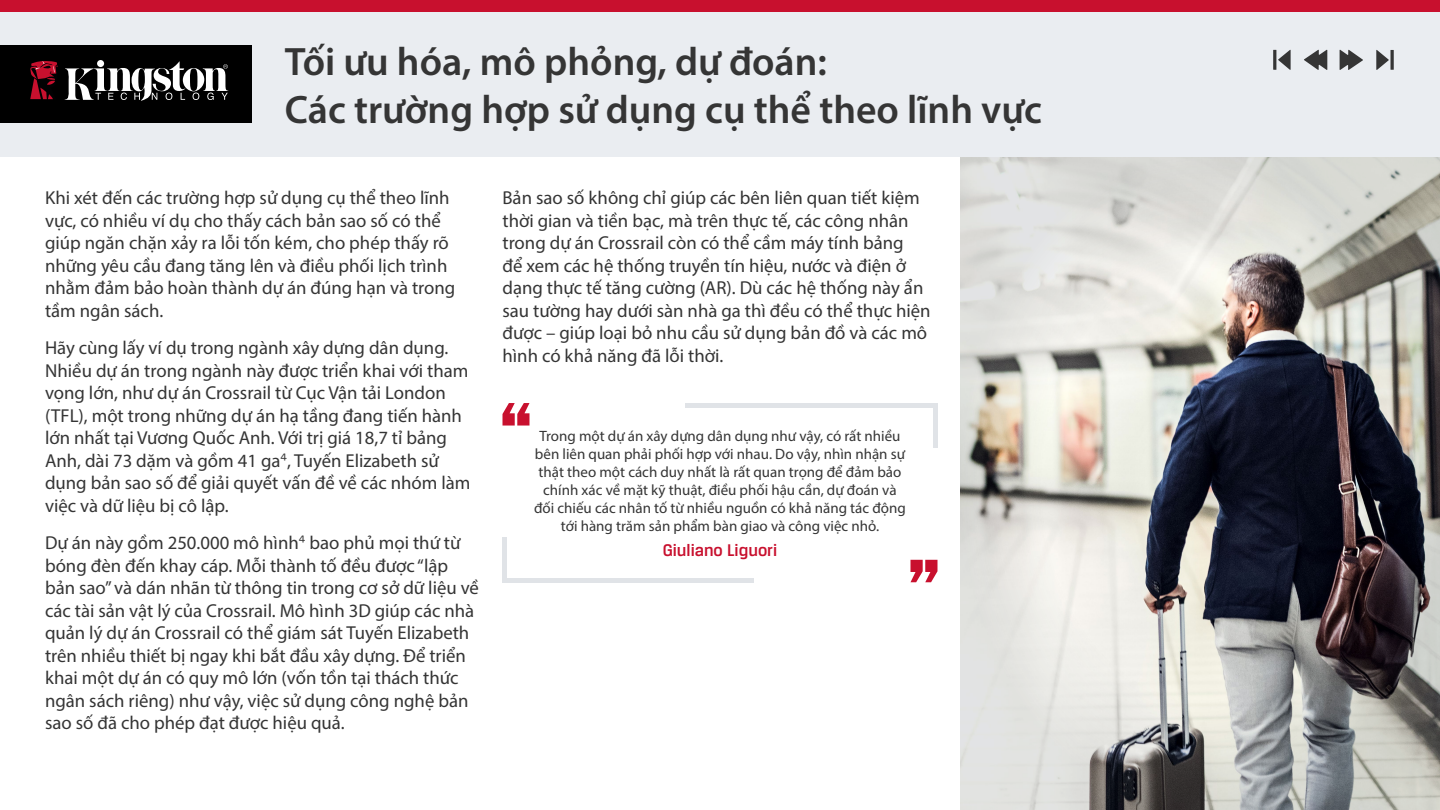
<style>
.page{position:relative;width:1440px;height:810px;background:#fff}
.page>*{position:absolute;margin:0;border:0;box-sizing:border-box;transform-origin:0 0}
.t1{font:600 39.75px/47.7px "Myriad Pro";color:#353535}
.t2{font:18.75px/22.5px "Myriad Pro";color:#353535}
.t3{font:500 18px "Breuer Text";color:#c8102e}
.t4{font:15px/18px "Myriad Pro";color:#353535;text-align:center}
.s1{font-family:"Calibri";font-weight:300}
</style>
<div class="page">
<img style="left:960px;top:156px;width:480px;height:654px">
<div style="left:0;top:0;width:1440px;height:156px;background:#eaedf1"></div>
<div style="left:0;top:0;width:1440px;height:11px;background:#c8102e"></div>
<div style="left:0;top:45px;width:251px;height:78px;background:#000"></div>
<div style="left:97px;top:60px;width:7px;height:7px;background:#fff;border-radius:50%"></div>
<svg style="left:65px;top:62px;width:163px;height:39px"></svg>
<svg style="left:30px;top:61px;width:28px;height:39px"></svg>
<svg style="left:1304px;top:50px;width:23px;height:20px"></svg>
<svg style="left:1340px;top:50px;width:23px;height:20px"></svg>
<svg style="left:1273px;top:50px;width:18px;height:20px"></svg>
<svg style="left:1376px;top:50px;width:18px;height:20px"></svg>
<svg style="left:502px;top:403px;width:28px;height:23px"></svg>
<div style="left:686px;top:403px;width:224px;height:5px;background:#e0e3e7"></div>
<div style="left:910px;top:403px;width:28px;height:5px;background:#e0e3e7"></div>
<div style="left:933px;top:403px;width:5px;height:23px;background:#e0e3e7"></div>
<div style="left:502px;top:537px;width:5px;height:23px;background:#e0e3e7"></div>
<div style="left:933px;top:426px;width:5px;height:22px;background:#e0e3e7"></div>
<hr style="left:502px;top:578px;width:28px;height:4px;background:#e0e3e7">
<div style="left:502px;top:560px;width:5px;height:22px;background:#e0e3e7"></div>
<hr style="left:530px;top:578px;width:224px;height:4px;background:#e0e3e7">
<svg style="left:910px;top:560px;width:28px;height:22px"></svg>
<h1 class="t1" style="left:285px;top:37px;width:759px">Tối ưu hóa, mô phỏng, dự đoán:<br>Các trường hợp sử dụng cụ thể theo lĩnh vực</h1>
<p class="t2" style="left:45px;top:186px;width:412px">Khi xét đến các trường hợp sử dụng cụ thể theo lĩnh vực, có nhiều ví dụ cho thấy cách bản sao số có thể giúp ngăn chặn xảy ra lỗi tốn kém, cho phép thấy rõ những yêu cầu đang tăng lên và điều phối lịch trình nhằm đảm bảo hoàn thành dự án đúng hạn và trong tầm ngân sách.</p>
<p class="t2" style="left:45px;top:336px;width:427px">Hãy cùng lấy ví dụ trong ngành xây dựng dân dụng.<br>Nhiều dự án trong ngành này được triển khai với tham vọng lớn, như dự án Crossrail từ Cục Vận tải London (TFL), một trong những dự án hạ tầng đang tiến hành lớn nhất tại Vương Quốc Anh. Với trị giá 18,7 tỉ bảng Anh, dài 73 dặm và gồm 41 ga<span class="s1">⁴</span>, Tuyến Elizabeth sử dụng bản sao số để giải quyết vấn đề về các nhóm làm việc và dữ liệu bị cô lập.</p>
<p class="t2" style="left:45px;top:531px;width:435px">Dự án này gồm 250.000 mô hình<span class="s1">⁴</span> bao phủ mọi thứ từ bóng đèn đến khay cáp. Mỗi thành tố đều được “lập bản sao” và dán nhãn từ thông tin trong cơ sở dữ liệu về các tài sản vật lý của Crossrail. Mô hình 3D giúp các nhà quản lý dự án Crossrail có thể giám sát Tuyến Elizabeth trên nhiều thiết bị ngay khi bắt đầu xây dựng. Để triển khai một dự án có quy mô lớn (vốn tồn tại thách thức ngân sách riêng) như vậy, việc sử dụng công nghệ bản sao số đã cho phép đạt được hiệu quả.</p>
<p class="t2" style="left:502px;top:186px;width:430px">Bản sao số không chỉ giúp các bên liên quan tiết kiệm thời gian và tiền bạc, mà trên thực tế, các công nhân trong dự án Crossrail còn có thể cầm máy tính bảng<br>để xem các hệ thống truyền tín hiệu, nước và điện ở dạng thực tế tăng cường (AR). Dù các hệ thống này ẩn sau tường hay dưới sàn nhà ga thì đều có thể thực hiện được – giúp loại bỏ nhu cầu sử dụng bản đồ và các mô hình có khả năng đã lỗi thời.</p>
<p class="t4" style="left:534px;top:426px;width:373px">Trong một dự án xây dựng dân dụng như vậy, có rất nhiều bên liên quan phải phối hợp với nhau. Do vậy, nhìn nhận sự thật theo một cách duy nhất là rất quan trọng để đảm bảo chính xác về mặt kỹ thuật, điều phối hậu cần, dự đoán và đối chiếu các nhân tố từ nhiều nguồn có khả năng tác động tới hàng trăm sản phẩm bàn giao và công việc nhỏ.</p>
<p class="t3" style="left:663px;top:540px;width:116px">Giuliano Liguori</p>
</div>
